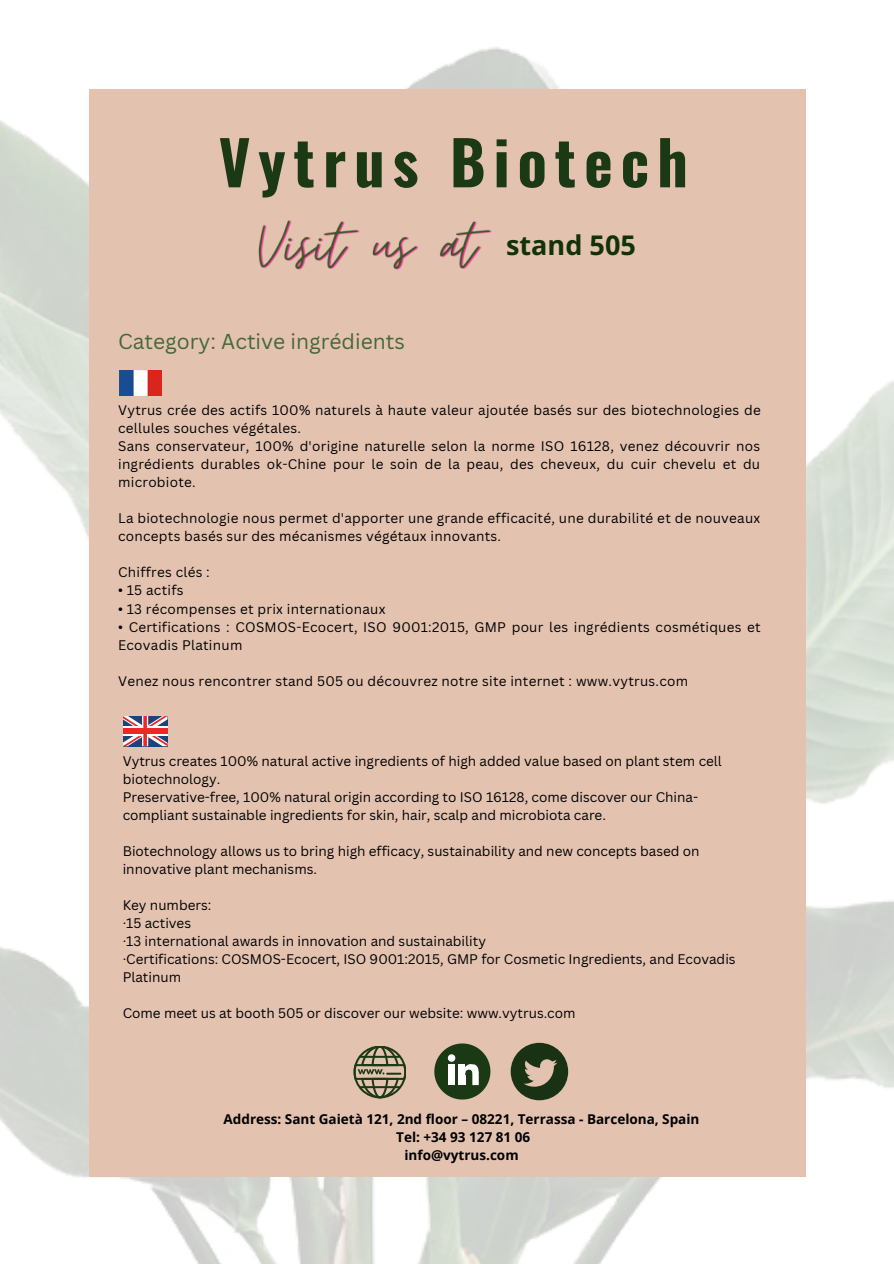
<style>
.page{position:relative;width:894px;height:1264px;background:#fff}
.page>*{position:absolute;margin:0;border:0;box-sizing:border-box;transform-origin:0 0}
.t1{font:700 60.75px "Oswald";letter-spacing:.13em;color:#1c3915}
.t2{font:700 27px "Open Sans";color:#12320a}
.t3{font:21px "Canva Sans";color:#45683a}
.t4{font:13.5px/18px "Canva Sans";letter-spacing:.02em;color:#000}
.t5{font:13.5px/18px "Canva Sans";color:#000}
.t6{font:700 13.5px/18px "Open Sans";color:#000;text-align:center}
</style>
<div class="page">
<img style="left:0;top:47px;width:893px;height:1216px">
<div style="left:89px;top:89px;width:717px;height:1087px;background:#e3c2b0"></div>
<img style="left:119px;top:370px;width:43px;height:26px">
<svg style="left:123px;top:716px;width:44px;height:30px"></svg>
<svg style="left:123px;top:726px;width:44px;height:10px"></svg>
<div style="left:142px;top:716px;width:6px;height:30px;background:#fff"></div>
<div style="left:123px;top:728px;width:44px;height:5px;background:#ee2828"></div>
<svg style="left:143px;top:716px;width:4px;height:30px"></svg>
<svg style="left:353px;top:1046px;width:53px;height:52px"></svg>
<svg style="left:434px;top:1043px;width:56px;height:56px"></svg>
<img style="left:258px;top:220px;width:234px;height:50px">
<svg style="left:510px;top:1042px;width:58px;height:58px"></svg>
<h1 class="t1" style="left:218px;top:115px;width:471px">Vytrus Biotech</h1>
<h2 class="t2" style="left:506px;top:226px;width:131px">stand 505</h2>
<h3 class="t3" style="left:118px;top:326px;width:288px">Category: Active ingrédients</h3>
<p class="t4" style="left:118px;top:401px;width:644px">Vytrus crée des actifs 100% naturels à haute valeur ajoutée basés sur des biotechnologies de cellules souches végétales.<br>Sans conservateur, 100% d'origine naturelle selon la norme ISO 16128, venez découvrir nos ingrédients durables ok-Chine pour le soin de la peau, des cheveux, du cuir chevelu et du microbiote.</p>
<p class="t4" style="left:118px;top:509px;width:643px">La biotechnologie nous permet d'apporter une grande efficacité, une durabilité et de nouveaux concepts basés sur des mécanismes végétaux innovants.</p>
<p class="t4" style="left:118px;top:563px;width:93px">Chiffres clés :</p>
<p class="t4" style="left:118px;top:581px;width:67px">• 15 actifs</p>
<p class="t4" style="left:118px;top:599px;width:269px">• 13 récompenses et prix internationaux</p>
<p class="t4" style="left:118px;top:617px;width:644px">• Certifications : COSMOS-Ecocert, ISO 9001:2015, GMP pour les ingrédients cosmétiques et<br>Ecovadis Platinum</p>
<p class="t4" style="left:118px;top:671px;width:571px">Venez nous rencontrer stand 505 ou découvrez notre site internet : www.vytrus.com</p>
<p class="t5" style="left:123px;top:751px;width:600px">Vytrus creates 100% natural active ingredients of high added value based on plant stem cell biotechnology.<br>Preservative-free, 100% natural origin according to ISO 16128, come discover our China&shy;compliant sustainable ingredients for skin, hair, scalp and microbiota care.</p>
<p class="t5" style="left:123px;top:841px;width:578px">Biotechnology allows us to bring high efficacy, sustainability and new concepts based on innovative plant mechanisms.</p>
<p class="t5" style="left:123px;top:896px;width:614px">Key numbers:<br>·15 actives<br>·13 international awards in innovation and sustainability<br>·Certifications: COSMOS-Ecocert, ISO 9001:2015, GMP for Cosmetic Ingredients, and Ecovadis Platinum</p>
<p class="t5" style="left:123px;top:1004px;width:454px">Come meet us at booth 505 or discover our website: www.vytrus.com</p>
<p class="t6" style="left:223px;top:1109px;width:477px">Address: Sant Gaietà 121, 2nd floor – 08221, Terrassa - Barcelona, Spain<br>Tel: +34 93 127 81 06<br>info@vytrus.com</p>
</div>
